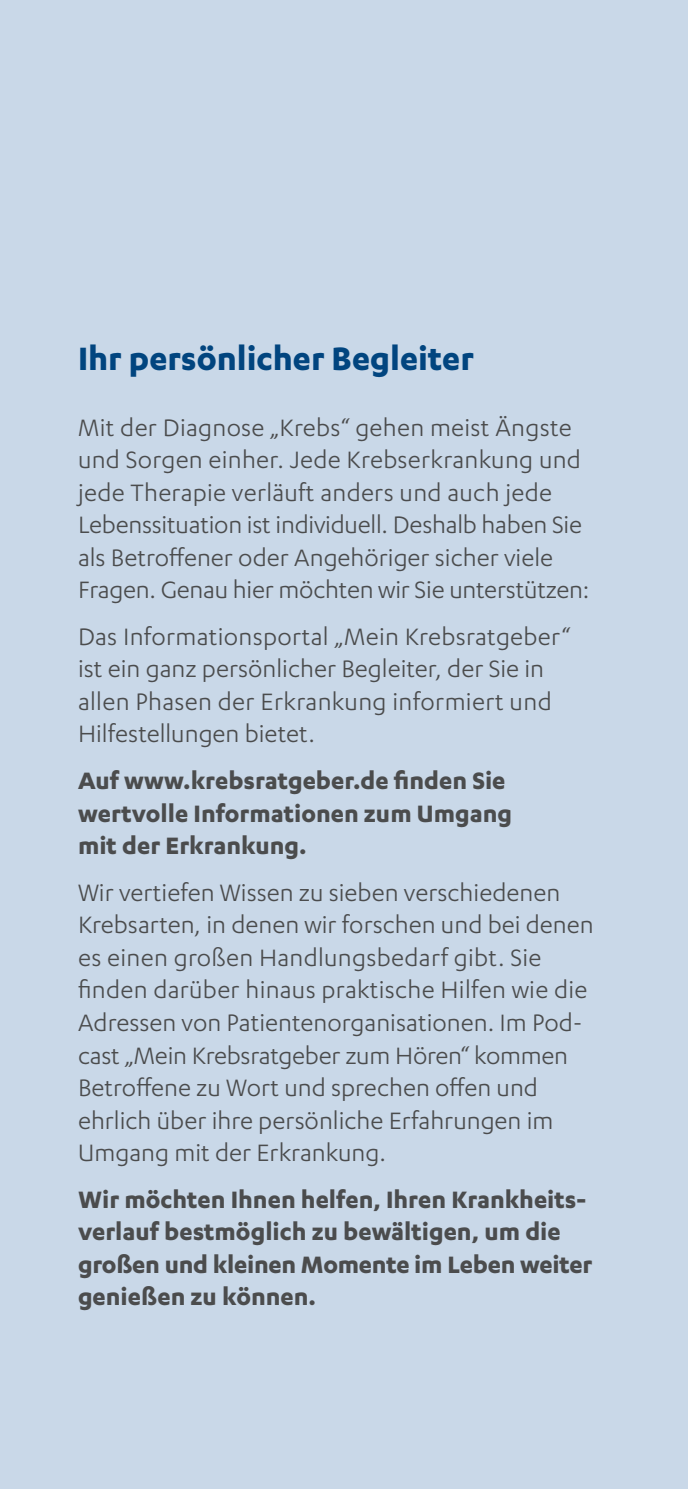
<style>
.page{position:relative;width:688px;height:1489px;background:#fff}
.page>*{position:absolute;margin:0;border:0;box-sizing:border-box;transform-origin:0 0}
.Referenzen{font:700 37.5px "Karbon";color:#01457f}
.Referenzen-2{font:27.5px/32.5px "Karbon";color:#4b4c4d}
.Referenzen-3{font:700 27.5px/32.5px "Karbon";color:#4b4c4d}
</style>
<div class="page">
<div style="left:0;top:0;width:687px;height:1488px;background:#c9d8e8"></div>
<p class="Referenzen" style="left:78px;top:337px;width:397px">Ihr persönlicher Begleiter</p>
<p class="Referenzen-2" style="left:78px;top:410px;width:512px">Mit der Diagnose „Krebs“ gehen meist Ängste und Sorgen einher. Jede Krebserkrankung und jede Therapie verläuft anders und auch jede Lebenssituation ist individuell. Deshalb haben Sie als Betroffener oder Angehöriger sicher viele Fragen. Genau hier möchten wir Sie unterstützen:</p>
<p class="Referenzen-2" style="left:78px;top:619px;width:493px">Das Informationsportal „Mein Krebsratgeber“ ist ein ganz persönlicher Begleiter, der Sie in allen Phasen der Erkrankung informiert und Hilfestellungen bietet.</p>
<p class="Referenzen-3" style="left:78px;top:763px;width:435px">Auf www.krebsratgeber.de finden Sie wertvolle Informationen zum Umgang mit der Erkrankung.</p>
<p class="Referenzen-2" style="left:78px;top:875px;width:517px">Wir vertiefen Wissen zu sieben verschiedenen Krebsarten, in denen wir forschen und bei denen es einen großen Handlungsbedarf gibt. Sie finden darüber hinaus praktische Hilfen wie die Adressen von Patientenorganisationen. Im Pod&shy;cast „Mein Krebsratgeber zum Hören“ kommen Betroffene zu Wort und sprechen offen und ehrlich über ihre persönliche Erfahrungen im Umgang mit der Erkrankung.</p>
<p class="Referenzen-3" style="left:78px;top:1181px;width:516px">Wir möchten Ihnen helfen, Ihren Krankheits&shy;verlauf bestmöglich zu bewältigen, um die großen und kleinen Momente im Leben weiter genießen zu können.</p>
</div>
